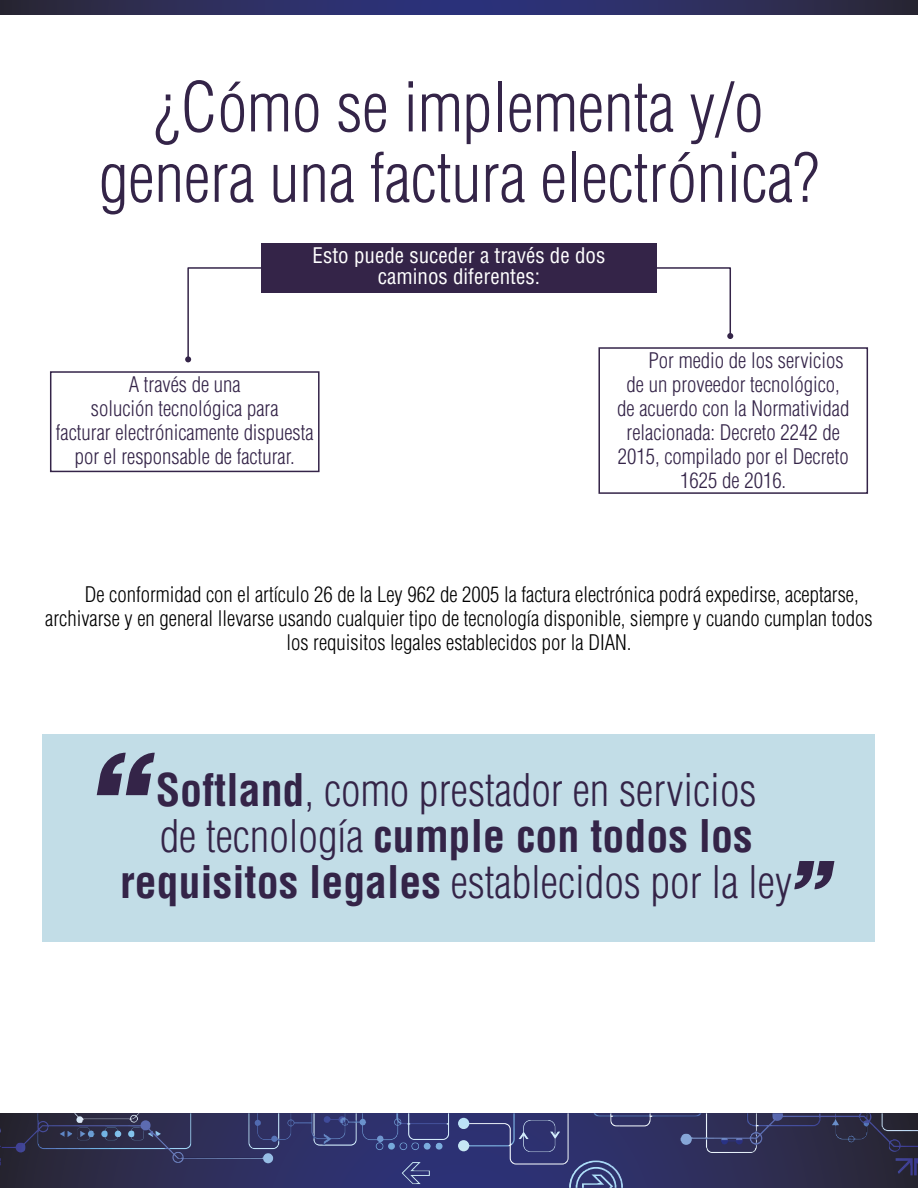
<style>
.page{position:relative;width:918px;height:1188px;background:#fff}
.page>*{position:absolute;margin:0;border:0;box-sizing:border-box;transform-origin:0 0}
.t1{font:300 condensed 66.9px/70.5px "Helvetica LT Std";color:#342448;text-align:center}
.t2{font:300 condensed 43.95px/46.2px "Helvetica LT Std";color:#342448;text-align:center}
.t3{font:300 condensed 21px/24px "Helvetica LT Std";color:#342448;text-align:center}
.t4{font:300 condensed 21px "Helvetica LT Std";color:#000}
.t5{font:condensed 21px/21px "Helvetica LT Std";color:#fff;text-align:center}
.s1{font-weight:700}
</style>
<div class="page">
<svg style="left:0;top:1153px;width:1px;height:35px"></svg>
<img style="left:0;top:1113px;width:1px;height:40px">
<svg style="left:0;top:0;width:1px;height:15px"></svg>
<svg style="left:2px;top:1113px;width:916px;height:75px;background:#2f3059"></svg>
<img style="left:681px;top:1113px;width:237px;height:40px">
<img style="left:299px;top:1113px;width:321px;height:52px">
<img style="left:60px;top:1120px;width:500px;height:32px">
<svg style="left:2px;top:0;width:916px;height:15px;background:#2c2e5d"></svg>
<div style="left:261px;top:243px;width:396px;height:50px;background:#342448"></div>
<div style="left:50px;top:371px;width:270px;height:101px;border:2px solid #342448"></div>
<div style="left:598px;top:347px;width:270px;height:147px;border:2px solid #342448"></div>
<svg style="left:185px;top:267px;width:76px;height:95px"></svg>
<svg style="left:657px;top:267px;width:76px;height:72px"></svg>
<div style="left:43px;top:734px;width:832px;height:207px;background:#c2dde7"></div>
<svg style="left:97px;top:752px;width:58px;height:43px"></svg>
<svg style="left:794px;top:861px;width:40px;height:28px"></svg>
<h1 class="t1" style="left:99px;top:72px;width:722px">¿Cómo se implementa y/o genera una factura electrónica?</h1>
<p class="t5" style="left:313px;top:245px;width:294px">Esto puede suceder a través de dos caminos diferentes:</p>
<p class="t3" style="left:56px;top:372px;width:259px">A través de una<br>solución tecnológica para<br>facturar electrónicamente dispuesta por el responsable de facturar.</p>
<p class="t3" style="left:648px;top:348px;width:197px">Por medio de los servicios</p>
<p class="t3" style="left:627px;top:372px;width:215px">de un proveedor tecnológico,</p>
<p class="t3" style="left:617px;top:396px;width:234px">de acuerdo con la Normatividad</p>
<p class="t3" style="left:627px;top:420px;width:215px">relacionada: Decreto 2242 de</p>
<p class="t3" style="left:618px;top:444px;width:232px">2015, compilado por el Decreto</p>
<p class="t3" style="left:680px;top:468px;width:108px">1625 de 2016.</p>
<p class="t4" style="left:85px;top:581px;width:775px">De conformidad con el artículo 26 de la Ley 962 de 2005 la factura electrónica podrá expedirse, aceptarse,</p>
<p class="t4" style="left:45px;top:605px;width:829px">archivarse y en general llevarse usando cualquier tipo de tecnología disponible, siempre y cuando cumplan todos</p>
<p class="t4" style="left:286px;top:629px;width:347px">los requisitos legales establecidos por la DIAN.</p>
<h2 class="t2" style="left:120px;top:767px;width:674px"><span class="s1">Softland</span>, como prestador en servicios<br>de tecnología <span class="s1">cumple con todos los requisitos legales</span> establecidos por la ley</h2>
</div>
